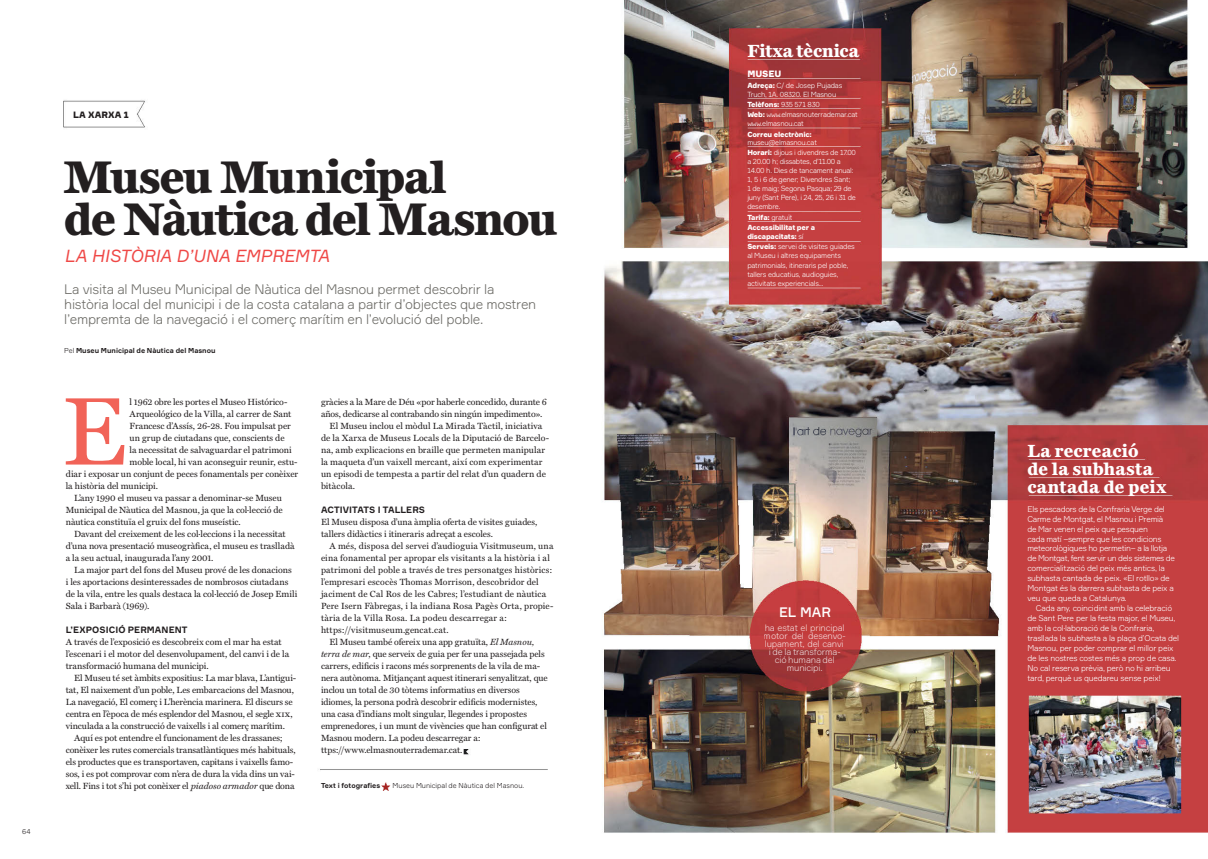
<style>
.page{position:relative;width:1208px;height:859px;background:#fff}
.page>*{position:absolute;margin:0;border:0;box-sizing:border-box;transform-origin:0 0}
.t1{font:96.8px "Miller Text";color:#f16358}
.t2{font:700 46.8px/42px "Miller Daily One";letter-spacing:-.025em;color:#231f20}
.t3{font:700 18px/18px "Miller Daily One";letter-spacing:.02em;color:#fff}
.t4{font:italic 17.2px "Formular";letter-spacing:-.005em;color:#ef4846}
.t5{font:300 13.5px/15px "Formular";letter-spacing:-.02em;color:#6d6c67}
.t6{font:500 13.5px "Formular";color:#fff}
.t7{font:9px/12px "Miller Text";color:#231f20}
.t8{font:9px "Miller Text";letter-spacing:.02em;color:#231f20}
.t9{font:300 9px/8px "Formular";letter-spacing:-.015em;color:#fff;text-align:center}
.t10{font:700 9px "Formular";letter-spacing:.005em;color:#231f20}
.t11{font:900 9px "Formular";letter-spacing:.015em;color:#231f20}
.t12{font:900 9px "Formular";letter-spacing:-.01em;color:#fff}
.t13{font:300 8.1px/9.9px "Formular";letter-spacing:-.025em;color:#fff}
.t14{font:300 7.2px/9px "Formular";letter-spacing:-.03em;color:#fff}
.t15{font:900 7.2px/10.4px "Formular";letter-spacing:-.03em;color:#fff}
.t16{font:700 7px "Formular";color:#231f20}
.t17{font:300 7px "Formular";color:#231f20}
.s1{font-weight:300}
.s2{font-family:"Miller Text Roman SC"}
.s3{font-style:italic}
.s4{font-weight:900}
</style>
<div class="page">
<img style="left:63px;top:0;width:1145px;height:833px">
<p class="t17" style="left:22px;top:827px;width:10px">64</p>
<p class="t11" style="left:73px;top:109px;width:57px">LA XARXA 1</p>
<h2 class="t2" style="left:64px;top:156px;width:494px">Museu Municipal<br>de Nàutica del Masnou</h2>
<h3 class="t4" style="left:64px;top:245px;width:267px">LA HISTÒRIA D’UNA EMPREMTA</h3>
<h3 class="t5" style="left:64px;top:282px;width:473px">La visita al Museu Municipal de Nàutica del Masnou permet descobrir la història local del municipi i de la costa catalana a partir d’objectes que mostren l’empremta de la navegació i el comerç marítim en l’evolució del poble.</h3>
<p class="t16" style="left:64px;top:346px;width:153px"><span class="s1">Pel</span> Museu Municipal de Nàutica del Masnou</p>
<h1 class="t1" style="left:62px;top:374px;width:66px">E</h1>
<p class="t7" style="left:130px;top:395px;width:159px">l 1962 obre les portes el Museo Histórico-</p>
<p class="t7" style="left:130px;top:407px;width:163px">Arqueológico de la Villa, al carrer de Sant</p>
<p class="t7" style="left:130px;top:419px;width:163px">Francesc d’Assís, 26-28. Fou impulsat per</p>
<p class="t7" style="left:130px;top:431px;width:156px">un grup de ciutadans que, conscients de</p>
<p class="t7" style="left:130px;top:443px;width:164px">la necessitat de salvaguardar el patrimoni</p>
<p class="t7" style="left:130px;top:455px;width:169px">moble local, hi van aconseguir reunir, estu-</p>
<p class="t7" style="left:66px;top:467px;width:234px">diar i exposar un conjunt de peces fonamentals per conèixer</p>
<p class="t7" style="left:66px;top:479px;width:94px">la història del municipi.</p>
<p class="t7" style="left:74px;top:491px;width:209px">L’any 1990 el museu va passar a denominar-se Museu</p>
<p class="t7" style="left:66px;top:503px;width:218px">Municipal de Nàutica del Masnou, ja que la col·lecció de</p>
<p class="t7" style="left:66px;top:515px;width:177px">nàutica constituïa el gruix del fons museístic.</p>
<p class="t7" style="left:74px;top:527px;width:213px">Davant del creixement de les col·leccions i la necessitat</p>
<p class="t7" style="left:66px;top:539px;width:230px">d’una nova presentació museogràfica, el museu es traslladà</p>
<p class="t7" style="left:66px;top:551px;width:149px">a la seu actual, inaugurada l’any 2001.</p>
<p class="t7" style="left:74px;top:563px;width:219px">La major part del fons del Museu prové de les donacions</p>
<p class="t7" style="left:66px;top:575px;width:224px">i les aportacions desinteressades de nombrosos ciutadans</p>
<p class="t7" style="left:66px;top:587px;width:233px">de la vila, entre les quals destaca la col·lecció de Josep Emili</p>
<p class="t7" style="left:66px;top:599px;width:85px">Sala i Barbarà (1969).</p>
<p class="t10" style="left:66px;top:624px;width:123px">L’EXPOSICIÓ PERMANENT</p>
<p class="t7" style="left:66px;top:635px;width:225px">A través de l’exposició es descobreix com el mar ha estat l’escenari i el motor del desenvolupament, del canvi i de la transformació humana del municipi.</p>
<p class="t7" style="left:66px;top:671px;width:232px;text-indent:9px">El Museu té set àmbits expositius: La mar blava, L’antigui&shy;tat, El naixement d’un poble, Les embarcacions del Masnou, La navegació, El comerç i L’herència marinera. El discurs se centra en l’època de més esplendor del Masnou, el segle <span class="s2">xix</span>, vinculada a la construcció de vaixells i al comerç marítim.</p>
<p class="t7" style="left:66px;top:731px;width:231px;text-align:center">Aquí es pot entendre el funcionament de les drassanes; conèixer les rutes comercials transatlàntiques més habituals, els productes que es transportaven, capitans i vaixells famo&shy;sos, i es pot comprovar com n’era de dura la vida dins un vai&shy;xell. Fins i tot s’hi pot conèixer el <span class="s3">piadoso armador</span> que dona</p>
<p class="t7" style="left:321px;top:395px;width:227px">gràcies a la Mare de Déu «por haberle concedido, durante 6</p>
<p class="t7" style="left:321px;top:407px;width:223px">años, dedicarse al contrabando sin ningún impedimento».</p>
<p class="t7" style="left:329px;top:419px;width:214px">El Museu inclou el mòdul La Mirada Tàctil, iniciativa</p>
<p class="t7" style="left:321px;top:431px;width:230px">de la Xarxa de Museus Locals de la Diputació de Barcelo-</p>
<p class="t7" style="left:321px;top:443px;width:225px">na, amb explicacions en braille que permeten manipular</p>
<p class="t7" style="left:321px;top:455px;width:223px">la maqueta d’un vaixell mercant, així com experimentar</p>
<p class="t7" style="left:321px;top:467px;width:226px">un episodi de tempesta a partir del relat d’un quadern de</p>
<p class="t7" style="left:321px;top:479px;width:36px">bitàcola.</p>
<p class="t10" style="left:321px;top:504px;width:106px">ACTIVITATS I TALLERS</p>
<p class="t7" style="left:321px;top:515px;width:218px">El Museu disposa d’una àmplia oferta de visites guiades, tallers didàctics i itineraris adreçat a escoles.</p>
<p class="t7" style="left:329px;top:539px;width:225px">A més, disposa del servei d’audioguia Visitmuseum, una</p>
<p class="t8" style="left:321px;top:552px;width:230px">eina fonamental per apropar els visitants a la història i al</p>
<p class="t8" style="left:321px;top:564px;width:233px">patrimoni del poble a través de tres personatges històrics:</p>
<p class="t7" style="left:321px;top:575px;width:219px">l’empresari escocès Thomas Morrison, descobridor del</p>
<p class="t8" style="left:321px;top:588px;width:227px">jaciment de Cal Ros de les Cabres; l’estudiant de nàutica</p>
<p class="t8" style="left:321px;top:600px;width:234px">Pere Isern Fàbregas, i la indiana Rosa Pagès Orta, propie-</p>
<p class="t8" style="left:321px;top:612px;width:187px">tària de la Villa Rosa. La podeu descarregar a:</p>
<p class="t7" style="left:321px;top:623px;width:129px">https://visitmuseum.gencat.cat.</p>
<p class="t7" style="left:329px;top:635px;width:206px">El Museu també ofereix una app gratuïta, <span class="s3">El Masnou,</span></p>
<p class="t7" style="left:321px;top:647px;width:225px"><span class="s3">terra de mar</span>, que serveix de guia per fer una passejada pels</p>
<p class="t7" style="left:321px;top:659px;width:220px">carrers, edificis i racons més sorprenents de la vila de ma-</p>
<p class="t7" style="left:321px;top:671px;width:228px">nera autònoma. Mitjançant aquest itinerari senyalitzat, que</p>
<p class="t7" style="left:321px;top:683px;width:200px">inclou un total de 30 tòtems informatius en diversos</p>
<p class="t7" style="left:321px;top:695px;width:218px">idiomes, la persona podrà descobrir edificis modernistes,</p>
<p class="t7" style="left:321px;top:707px;width:208px">una casa d’indians molt singular, llegendes i propostes</p>
<p class="t7" style="left:321px;top:719px;width:227px">emprenedores, i un munt de vivències que han configurat el</p>
<p class="t7" style="left:321px;top:731px;width:161px">Masnou modern. La podeu descarregar a:</p>
<p class="t7" style="left:321px;top:743px;width:143px">ttps://www.elmasnouterrademar.cat.</p>
<p class="t16" style="left:321px;top:781px;width:61px">Text i fotografies</p>
<p class="t17" style="left:392px;top:781px;width:133px">Museu Municipal de Nàutica del Masnou.</p>
<h3 class="t3" style="left:747px;top:42px;width:113px">Fitxa tècnica</h3>
<p class="t12" style="left:747px;top:68px;width:36px">MUSEU</p>
<p class="t14" style="left:747px;top:80px;width:96px"><span class="s4">Adreça:</span> C/ de Josep Pujadas<br>Truch, 1A. 08320. El Masnou</p>
<p class="t14" style="left:747px;top:99px;width:112px;line-height:10.4px"><span class="s4">Telèfons:</span> 935 571 830<br><span class="s4">Web:</span> www.elmasnouterrademar.cat</p>
<p class="t14" style="left:747px;top:119px;width:58px">www.elmasnou.cat</p>
<p class="t15" style="left:747px;top:129px;width:66px">Correu electrònic:</p>
<p class="t14" style="left:747px;top:137px;width:110px;line-height:10.4px">museu@elmasnou.cat<br><span class="s4">Horari:</span> dijous i divendres de 17.00</p>
<p class="t14" style="left:747px;top:157px;width:110px">a 20.00 h; dissabtes, d’11.00 a<br>14.00 h. Dies de tancament anual:<br>1, 5 i 6 de gener; Divendres Sant;<br>1 de maig; Segona Pasqua; 29 de juny (Sant Pere), i 24, 25, 26 i 31 de desembre.</p>
<p class="t15" style="left:747px;top:212px;width:69px">Tarifa: <span class="s1">gratuït<br></span>Accessibilitat per a</p>
<p class="t14" style="left:747px;top:231px;width:109px;line-height:10.4px"><span class="s4">discapacitats:</span> sí<br><span class="s4">Serveis:</span> servei de visites guiades</p>
<p class="t14" style="left:747px;top:251px;width:103px">al Museu i altres equipaments patrimonials, itineraris pel poble, tallers educatius, audioguies, activitats experiencials...</p>
<h3 class="t6" style="left:779px;top:604px;width:53px">EL MAR</h3>
<p class="t9" style="left:763px;top:624px;width:83px">ha estat el principal motor del desenvo&shy;lupament, del canvi i de la transforma&shy;ció humana del municipi.</p>
<h3 class="t3" style="left:1027px;top:441px;width:140px">La recreació<br>de la subhasta cantada de peix</h3>
<p class="t13" style="left:1027px;top:504px;width:149px">Els pescadors de la Confraria Verge del Carme de Montgat, el Masnou i Premià<br>de Mar venen el peix que pesquen<br>cada matí –sempre que les condicions meteorològiques ho permetin– a la llotja de Montgat, fent servir un dels sistemes de comercialització del peix més antics, la subhasta cantada de peix. «El rotllo» de Montgat és la darrera subhasta de peix a veu que queda a Catalunya.</p>
<p class="t13" style="left:1027px;top:603px;width:153px;text-indent:9px">Cada any, coincidint amb la celebració de Sant Pere per la festa major, el Museu, amb la col·laboració de la Confraria, trasllada la subhasta a la plaça d’Ocata del Masnou, per poder comprar el millor peix de les nostres costes més a prop de casa.<br>No cal reserva prèvia, però no hi arribeu tard, perquè us quedareu sense peix!</p>
</div>
